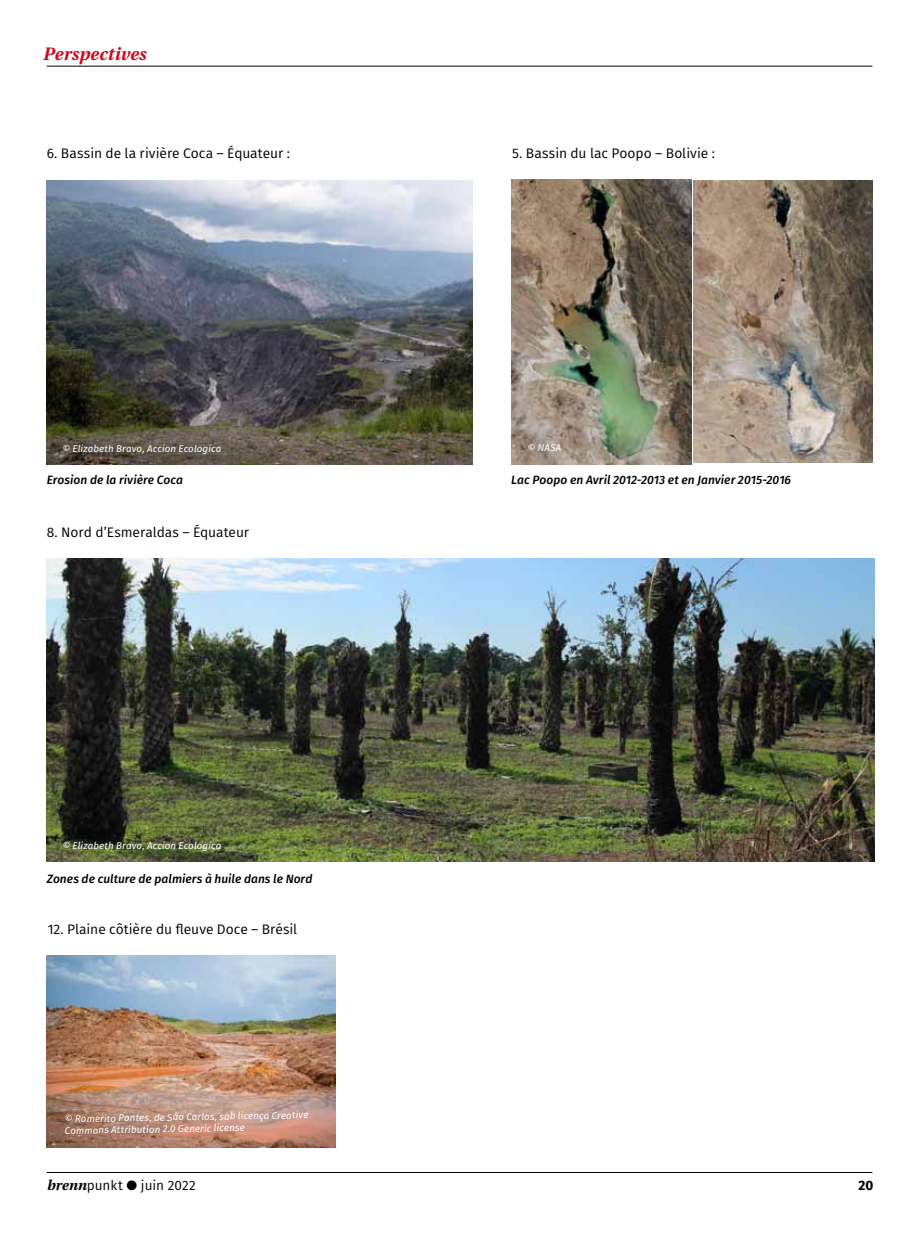
<style>
.page{position:relative;width:915px;height:1234px;background:#fff}
.page>*{position:absolute;margin:0;border:0;box-sizing:border-box;transform-origin:0 0}
.t1{font:italic 700 18px "Heuristica";letter-spacing:.01em;color:#cd071e}
.t2{font:13.8px "Fira Sans";letter-spacing:-.005em;color:#000}
.t3{font:13.5px "Fira Sans";letter-spacing:.005em;color:#000}
.t4{font:700 13.5px "Fira Sans";color:#000}
.t5{font:italic 500 12px "Fira Sans";color:#000}
.t6{font:italic 9.75px/11.7px "Fira Sans";letter-spacing:.01em;color:#fff}
.s1{font-family:"Heuristica";font-weight:700;font-style:italic;font-size:14.25px}
</style>
<div class="page">
<hr style="left:47px;top:66px;width:825px;height:1px;background:#000">
<hr style="left:47px;top:1171px;width:825px;height:1px;background:#000">
<img style="left:47px;top:558px;width:826px;height:303px">
<img style="left:511px;top:180px;width:179px;height:284px">
<img style="left:693px;top:180px;width:179px;height:282px">
<img style="left:47px;top:955px;width:288px;height:192px">
<img style="left:47px;top:181px;width:425px;height:283px">
<h1 class="t1" style="left:43px;top:40px;width:105px">Perspectives</h1>
<h2 class="t2" style="left:47px;top:142px;width:244px">6. Bassin de la rivière Coca – Équateur :</h2>
<p class="t6" style="left:62px;top:442px;width:160px">© Elizabeth Bravo, Accion Ecologica</p>
<p class="t5" style="left:47px;top:470px;width:137px">Erosion de la rivière Coca</p>
<h2 class="t2" style="left:47px;top:522px;width:204px">8. Nord d’Esmeraldas – Équateur</h2>
<p class="t6" style="left:62px;top:838px;width:160px">© Elizabeth Bravo, Accion Ecologica</p>
<p class="t5" style="left:47px;top:869px;width:267px">Zones de culture de palmiers à huile dans le Nord</p>
<h2 class="t2" style="left:48px;top:919px;width:251px">12. Plaine côtière du fleuve Doce – Brésil</h2>
<p class="t6" style="left:65px;top:1112px;width:245px;rotate:-1deg">© Romerito Pontes, de São Carlos, sob licença Creative<br>Commons Attribution 2.0 Generic license</p>
<h2 class="t2" style="left:512px;top:142px;width:204px">5. Bassin du lac Poopo – Bolivie :</h2>
<p class="t6" style="left:527px;top:441px;width:35px">© NASA</p>
<p class="t5" style="left:511px;top:470px;width:281px">Lac Poopo en Avril 2012-2013 et en Janvier 2015-2016</p>
<h3 class="t3" style="left:47px;top:1175px;width:150px"><span class="s1">brenn</span>punkt ● juin 2022</h3>
<h3 class="t4" style="left:858px;top:1173px;width:16px">20</h3>
</div>
